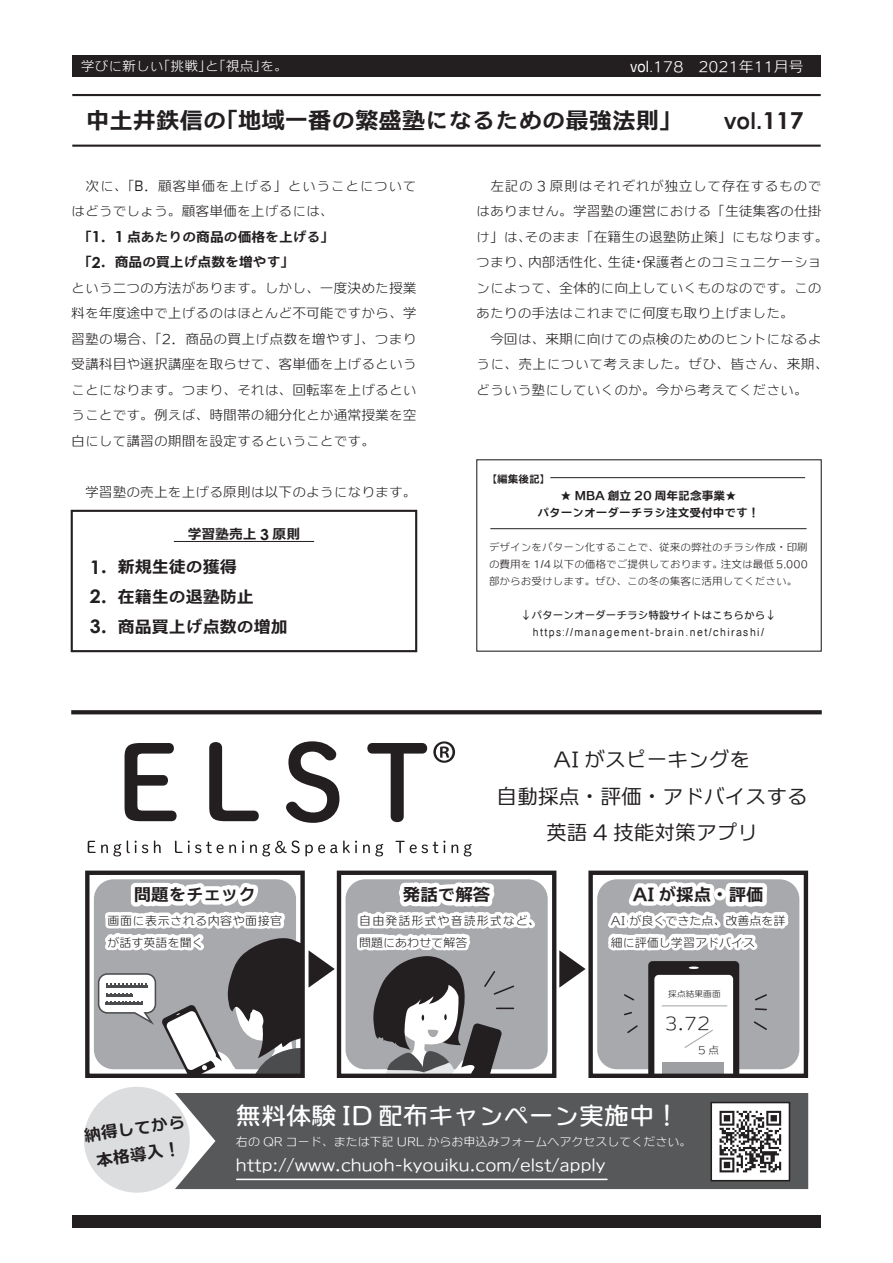
<style>
.page{position:relative;width:893px;height:1263px;background:#fff}
.page>*{position:absolute;margin:0;border:0;box-sizing:border-box;transform-origin:0 0}
.t1{font:25.05px "C4 Universal R BDY D";color:#fff}
.t2{font:23.4px "C4 Beogo Nexus E";color:#231f20}
.t3{font:700 23.4px "Catriel";color:#231f20;scale:.95 1}
.t4{font:20.7px/36.3px "C4 Universal View BDY R";color:#231f20;text-align:center}
.t5{font:17.85px "C4 Universal R DSP EL";color:#231f20}
.t6{font:17.4px "C4 Beogo Nexus E";color:#231f20}
.t7{font:16.95px/29.7px "C4 Beogo Nexus E";color:#231f20}
.t8{font:16.95px/26.2px "C4 Universal R DSP E";color:#231f20;text-align:center}
.t9{font:16.35px "C4 Beogo R";color:#fff}
.t10{font:14.4px "C4 Beogo L";color:#fff}
.t11{font:13.8px/25.5px "C4 Universal View BDY EL";color:#231f20;text-align:justify}
.t12{font:13.8px/25.5px "C4 Beogo Nexus E";color:#231f20}
.t13{font:13.8px/25.5px "C4 Universal View BDY EL";letter-spacing:.04em;color:#231f20}
.t14{font:13.8px "C4 Universal View BDY EL";color:#fff}
.t15{font:12px "C4 Universal View DSP EL";color:#fff}
.t16{font:12px/21.9px "C4 Universal View DSP EL";color:#231f20}
.t17{font:12px/21.9px "C4 Universal View DSP EL";letter-spacing:.085em;color:#231f20}
.t18{font:12px/21.9px "C4 Universal View DSP EL";letter-spacing:.04em;color:#231f20}
.t19{font:11.7px/17px "C4 Beogo Nexus E";color:#231f20;text-align:center}
.t20{font:11.1px "Catriel";letter-spacing:.13em;color:#231f20;scale:.95 1}
.t21{font:10.65px/17px "C4 Universal View BDY EL";color:#231f20;text-align:justify}
.t22{font:10.65px "C4 Beogo Nexus D";color:#231f20}
.t23{font:10.65px "C4 Beogo Nexus E";color:#231f20}
.t24{font:10.65px "C4 Universal R DSP EL";color:#231f20}
.t25{font:8.7px "C4 Universal R DSP EL";color:#231f20}
.s1{font-family:"Catriel";font-size:15.6px}
.s2{font-family:"C4 Universal View BDY EL";font-size:14.85px}
.s3{font-family:"Century Gothic"}
.s4{font-family:"Catriel";font-size:14.55px}
.s5{font-family:"Century Gothic";font-weight:700;font-size:15.15px}
.s6{font-family:"C4 Beogo L";font-size:13.35px}
.s7{font-family:"Century Gothic";font-weight:700;font-size:18.75px}
.s8{font-family:"C4 Beogo L";font-size:10.35px}
.s9{font-family:"Catriel";font-size:11.1px}
.s10{font-family:"C4 Beogo E"}
</style>
<div class="page">
<hr style="left:72px;top:145px;width:749px;height:2px;background:#231f20">
<div style="left:72px;top:55px;width:749px;height:22px;background:#231f20"></div>
<div style="left:72px;top:1215px;width:749px;height:13px;background:#231f20"></div>
<hr style="left:72px;top:94px;width:749px;height:2px;background:#231f20">
<div style="left:476px;top:459px;width:346px;height:193px;border:1px solid #231f20"></div>
<hr style="left:550px;top:477px;width:255px;height:1px;background:#231f20">
<hr style="left:490px;top:528px;width:317px;height:1px;background:#231f20">
<div style="left:346px;top:879px;width:202px;height:190px;background:#a8a9ad;border-radius:20px"></div>
<div style="left:597px;top:879px;width:202px;height:190px;background:#a8a9ad;border-radius:20px"></div>
<div style="left:175px;top:1093px;width:633px;height:96px;background:#57585a"></div>
<div style="left:84px;top:1087px;width:106px;height:106px;background:#dcdddf;border-radius:50%"></div>
<hr style="left:237px;top:1178px;width:370px;height:2px;background:#fff">
<div style="left:85px;top:870px;width:220px;height:208px;border:4px solid #231f20"></div>
<div style="left:337px;top:870px;width:219px;height:208px;border:4px solid #231f20"></div>
<div style="left:588px;top:870px;width:220px;height:208px;border:4px solid #231f20"></div>
<svg style="left:97px;top:876px;width:206px;height:201px"></svg>
<svg style="left:354px;top:874px;width:187px;height:202px"></svg>
<svg style="left:596px;top:870px;width:198px;height:206px"></svg>
<svg style="left:125px;top:743px;width:52px;height:78px"></svg>
<svg style="left:209px;top:742px;width:50px;height:79px"></svg>
<svg style="left:286px;top:741px;width:53px;height:82px"></svg>
<svg style="left:367px;top:743px;width:60px;height:79px"></svg>
<svg style="left:88px;top:841px;width:33px;height:15px"></svg>
<svg style="left:127px;top:840px;width:21px;height:13px"></svg>
<svg style="left:154px;top:840px;width:7px;height:13px"></svg>
<svg style="left:175px;top:841px;width:7px;height:12px"></svg>
<svg style="left:188px;top:841px;width:48px;height:12px"></svg>
<svg style="left:242px;top:841px;width:2px;height:12px"></svg>
<svg style="left:250px;top:840px;width:107px;height:16px"></svg>
<svg style="left:363px;top:844px;width:20px;height:12px"></svg>
<svg style="left:395px;top:841px;width:50px;height:12px"></svg>
<svg style="left:451px;top:844px;width:7px;height:9px"></svg>
<svg style="left:464px;top:844px;width:8px;height:12px"></svg>
<svg style="left:433px;top:741px;width:22px;height:22px"></svg>
<svg style="left:309px;top:950px;width:26px;height:38px"></svg>
<svg style="left:559px;top:950px;width:27px;height:38px"></svg>
<div style="left:711px;top:1102px;width:79px;height:79px;background:#fff"></div>
<svg style="left:719px;top:1111px;width:62px;height:61px"></svg>
<div style="left:710px;top:1102px;width:80px;height:79px;border:2px solid #231f20"></div>
<svg style="left:71px;top:710px;width:751px;height:4px;background:#2c2829"></svg>
<hr style="left:174px;top:541px;width:140px;height:1px;background:#231f20">
<div style="left:71px;top:510px;width:346px;height:142px;border:2px solid #231f20"></div>
<p class="t14" style="left:81px;top:59px;width:209px">学びに新しい「挑戦」と「視点」を。</p>
<p class="t10" style="left:630px;top:59px;width:175px"><span class="s1">vol.</span>178 2021<span class="s2">年</span>11<span class="s2">月号</span></p>
<h2 class="t2" style="left:86px;top:108px;width:598px">中土井鉄信の「地域一番の繁盛塾になるための最強法則」</h2>
<h2 class="t3" style="left:724px;top:107px;width:85px">vol.<span class="s3">117</span></h2>
<p class="t13" style="left:71px;top:173px;width:347px">　次に、「<span class="s4">B</span>．顧客単価を上げる」ということについてはどうでしょう。顧客単価を上げるには、</p>
<p class="t12" style="left:71px;top:224px;width:265px;text-indent:7px">「<span class="s5">1</span>．<span class="s5">1</span> 点あたりの商品の価格を上げる」　「<span class="s5">2</span>．商品の買上げ点数を増やす」</p>
<p class="t11" style="left:71px;top:275px;width:347px">という二つの方法があります。しかし、一度決めた授業料を年度途中で上げるのはほとんど不可能ですから、学習塾の場合、「<span class="s6">2</span>．商品の買上げ点数を増やす」、つまり受講科目や選択講座を取らせて、客単価を上げるということになります。つまり、それは、回転率を上げるということです。例えば、時間帯の細分化とか通常授業を空白にして講習の期間を設定するということです。</p>
<p class="t11" style="left:71px;top:479px;width:347px">　学習塾の売上を上げる原則は以下のようになります。</p>
<p class="t12" style="left:174px;top:521px;width:142px">　学習塾売上 <span class="s5">3</span> 原則　</p>
<p class="t7" style="left:90px;top:552px;width:200px"><span class="s7">1</span>．新規生徒の獲得<br><span class="s7">2</span>．在籍生の退塾防止<br><span class="s7">3</span>．商品買上げ点数の増加</p>
<p class="t11" style="left:476px;top:173px;width:354px;text-align:left">　左記の <span class="s6">3</span> 原則はそれぞれが独立して存在するものではありません。学習塾の運営における「生徒集客の仕掛け」は、そのまま「在籍生の退塾防止策」にもなります。つまり、内部活性化、生徒・保護者とのコミュニケーションによって、全体的に向上していくものなのです。このあたりの手法はこれまでに何度も取り上げました。<br>　今回は、来期に向けての点検のためのヒントになるように、売上について考えました。ぜひ、皆さん、来期、どういう塾にしていくのか。今から考えてください。</p>
<p class="t23" style="left:486px;top:474px;width:65px">【編集後記】</p>
<p class="t19" style="left:537px;top:487px;width:224px">★ MBA 創立 20 周年記念事業★<br>パターンオーダーチラシ注文受付中です！</p>
<p class="t21" style="left:489px;top:538px;width:320px">デザインをパターン化することで、従来の弊社のチラシ作成・印刷の費用を <span class="s8">1</span><span class="s9">/</span><span class="s8">4</span> 以下の価格でご提供しております。注文は最低 <span class="s8">5</span><span class="s9">,</span><span class="s8">000</span>部からお受けします。ぜひ、この冬の集客に活用してください。</p>
<p class="t22" style="left:521px;top:610px;width:257px"><span class="s10">↓</span>パターンオーダーチラシ特設サイトはこちらから<span class="s10">↓</span></p>
<p class="t20" style="left:533px;top:626px;width:245px">https://management-brain.net/chirashi/</p>
<h3 class="t4" style="left:497px;top:741px;width:313px">AI がスピーキングを<br>自動採点・評価・アドバイスする英語 4 技能対策アプリ</h3>
<p class="t6" style="left:134px;top:886px;width:124px">問題をチェック</p>
<p class="t18" style="left:108px;top:909px;width:176px">画面に表示される内容や面接官が話す英語を聞く</p>
<p class="t6" style="left:403px;top:886px;width:89px">発話で解答</p>
<p class="t17" style="left:359px;top:909px;width:182px">自由発話形式や音読形式など、問題にあわせて解答</p>
<p class="t6" style="left:633px;top:886px;width:132px">AI が採点・評価</p>
<p class="t16" style="left:611px;top:909px;width:176px">AI が良くできた点、改善点を詳細に評価し学習アドバイス</p>
<p class="t25" style="left:668px;top:989px;width:54px">採点結果画面</p>
<p class="t5" style="left:665px;top:1012px;width:47px">3.72</p>
<p class="t24" style="left:698px;top:1043px;width:22px">5 点</p>
<p class="t8" style="left:83px;top:1124px;width:103px;rotate:-8deg">納得してから本格導入！</p>
<h1 class="t1" style="left:236px;top:1103px;width:445px">無料体験 ID 配布キャンペーン実施中！</h1>
<p class="t9" style="left:236px;top:1156px;width:371px">http://www.chuoh-kyouiku.com/elst/apply</p>
<p class="t15" style="left:236px;top:1135px;width:457px">右の QR コード、または下記 URL からお申込みフォームへアクセスしてください。</p>
</div>
